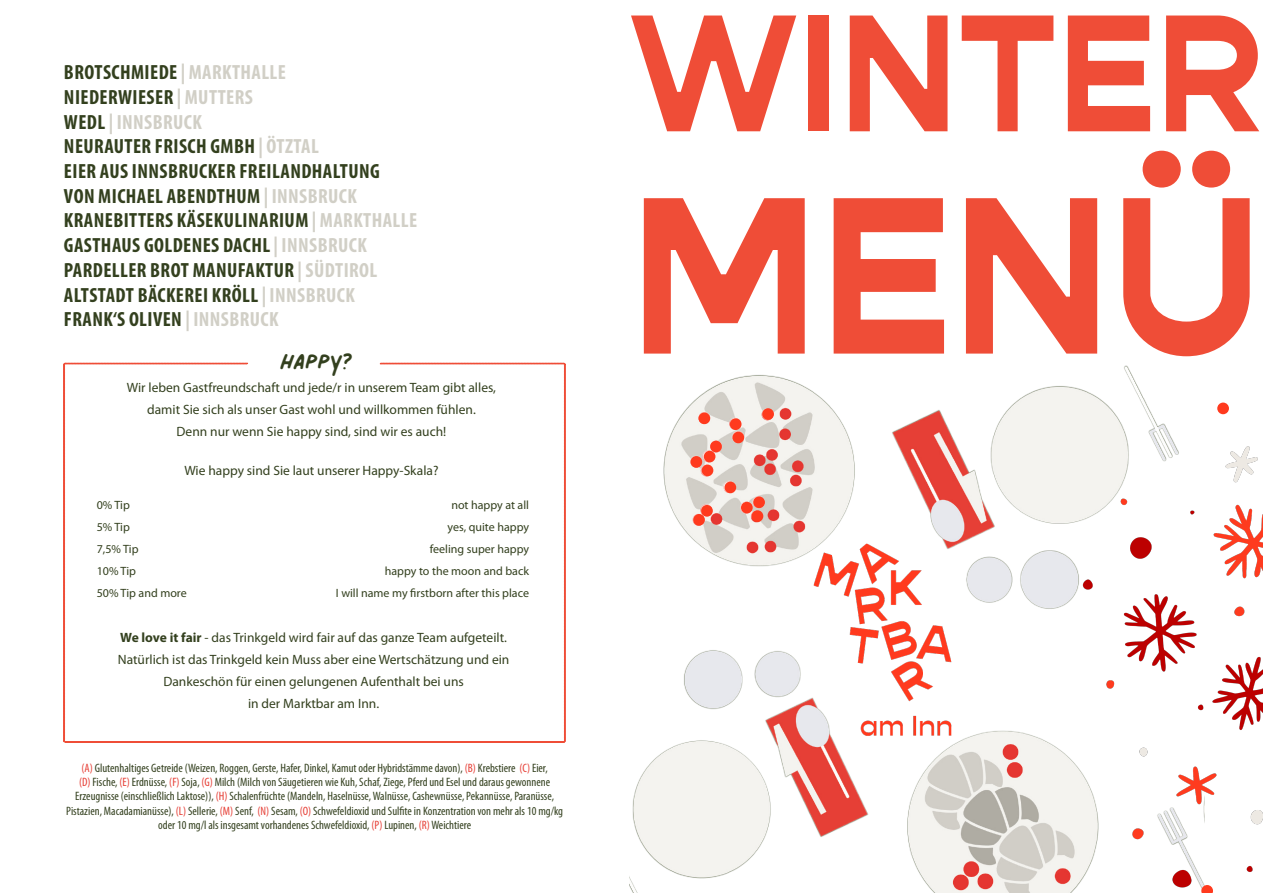
<style>
.page{position:relative;width:1263px;height:893px;background:#fff}
.page>*{position:absolute;margin:0;border:0;box-sizing:border-box;transform-origin:0 0}
.t1{font:700 225.15px "Gopher";color:#ef4d37}
.t2{font:700 167.85px "Gopher";color:#ef4d37}
.t3{font:46.5px "Palmer Lake Print";color:#33401e}
.t4{font:700 condensed 20.55px "Myriad Pro";letter-spacing:.02em;color:#33401e}
.t5{font:700 condensed 20.55px "Myriad Pro";letter-spacing:.02em;color:#d1cfc6}
.t6{font:13.5px "Myriad Pro";color:#33401e}
.t7{font:condensed 12.15px/14.4px "Myriad Pro";color:#33401e;text-align:center}
.t8{font:12px "Myriad Pro";color:#33401e}
.s1{color:#d1cfc6}
.s2{color:#33401e}
.s3{font-weight:700}
.s4{color:#e63f36}
.s5{color:#fff}
</style>
<div class="page">
<svg style="left:63px;top:362px;width:503px;height:381px"></svg>
<img style="left:629px;top:365px;width:539px;height:528px">
<img style="left:784px;top:533px;width:202px;height:219px">
<div style="left:732px;top:432px;width:12px;height:11px;background:#ff3a1e;border-radius:50%"></div>
<div style="left:730px;top:418px;width:11px;height:12px;background:#ff3a1e;border-radius:50%"></div>
<div style="left:762px;top:408px;width:12px;height:12px;background:#ff3a1e;border-radius:50%"></div>
<div style="left:698px;top:412px;width:12px;height:12px;background:#ff3a1e;border-radius:50%"></div>
<div style="left:702px;top:465px;width:11px;height:11px;background:#ff3a1e;border-radius:50%"></div>
<div style="left:710px;top:441px;width:12px;height:11px;background:#ff3a1e;border-radius:50%"></div>
<div style="left:1217px;top:403px;width:12px;height:11px;background:#ff3a1e;border-radius:50%"></div>
<div style="left:704px;top:451px;width:11px;height:11px;background:#ff3a1e;border-radius:50%"></div>
<div style="left:690px;top:456px;width:12px;height:12px;background:#ff3a1e;border-radius:50%"></div>
<div style="left:693px;top:514px;width:12px;height:12px;background:#ff3a1e;border-radius:50%"></div>
<div style="left:701px;top:505px;width:12px;height:12px;background:#ff3a1e;border-radius:50%"></div>
<div style="left:724px;top:482px;width:12px;height:11px;background:#ff3a1e;border-radius:50%"></div>
<div style="left:741px;top:502px;width:12px;height:11px;background:#ff3a1e;border-radius:50%"></div>
<div style="left:752px;top:510px;width:11px;height:12px;background:#ff3a1e;border-radius:50%"></div>
<div style="left:753px;top:496px;width:12px;height:12px;background:#ff3a1e;border-radius:50%"></div>
<img style="left:1083px;top:430px;width:180px;height:463px">
<p class="t4" style="left:64px;top:60px;width:223px">BROTSCHMIEDE<span class="s1">| MARKTHALLE</span></p>
<p class="t4" style="left:64px;top:84px;width:191px">NIEDERWIESER <span class="s1">| MUTTERS</span></p>
<p class="t5" style="left:64px;top:109px;width:139px"><span class="s2">WEDL</span> | INNSBRUCK</p>
<p class="t4" style="left:64px;top:134px;width:256px">NEURAUTER FRISCH GMBH <span class="s1">| ÖTZTAL</span></p>
<p class="t4" style="left:64px;top:158px;width:317px">EIER AUS INNSBRUCKER FREILANDHALTUNG</p>
<p class="t4" style="left:64px;top:183px;width:294px">VON MICHAEL ABENDTHUM <span class="s1">| INNSBRUCK</span></p>
<p class="t4" style="left:64px;top:208px;width:355px">KRANEBITTERS KÄSEKULINARIUM <span class="s1">| MARKTHALLE</span></p>
<p class="t4" style="left:64px;top:232px;width:304px">GASTHAUS GOLDENES DACHL <span class="s1">| INNSBRUCK</span></p>
<p class="t4" style="left:64px;top:257px;width:315px">PARDELLER BROT MANUFAKTUR <span class="s1">| SÜDTIROL</span></p>
<p class="t4" style="left:64px;top:282px;width:292px">ALTSTADT BÄCKEREI KRÖLL <span class="s1">| INNSBRUCK</span></p>
<p class="t4" style="left:64px;top:307px;width:216px">FRANK‘S OLIVEN <span class="s1">| INNSBRUCK</span></p>
<p class="t3" style="left:280px;top:338px;width:74px">HAPPY?</p>
<p class="t6" style="left:127px;top:379px;width:371px">Wir leben Gastfreundschaft und jede/r in unserem Team gibt alles,</p>
<p class="t6" style="left:147px;top:401px;width:330px">damit Sie sich als unser Gast wohl und willkommen fühlen.</p>
<p class="t6" style="left:177px;top:423px;width:271px">Denn nur wenn Sie happy sind, sind wir es auch!</p>
<p class="t6" style="left:184px;top:462px;width:256px">Wie happy sind Sie laut unserer Happy-Skala?</p>
<p class="t8" style="left:97px;top:497px;width:35px">0% Tip</p>
<p class="t8" style="left:451px;top:497px;width:79px">not happy at all</p>
<p class="t8" style="left:97px;top:519px;width:35px">5% Tip</p>
<p class="t8" style="left:448px;top:519px;width:83px">yes, quite happy</p>
<p class="t8" style="left:97px;top:541px;width:43px">7,5% Tip</p>
<p class="t8" style="left:430px;top:541px;width:101px">feeling super happy</p>
<p class="t8" style="left:97px;top:563px;width:41px">10% Tip</p>
<p class="t8" style="left:385px;top:563px;width:146px">happy to the moon and back</p>
<p class="t8" style="left:97px;top:585px;width:92px">50% Tip and more</p>
<p class="t8" style="left:336px;top:585px;width:195px">I will name my firstborn after this place</p>
<p class="t6" style="left:120px;top:629px;width:388px"><span class="s3">We love it fair</span> - das Trinkgeld wird fair auf das ganze Team aufgeteilt.</p>
<p class="t6" style="left:118px;top:651px;width:393px">Natürlich ist das Trinkgeld kein Muss aber eine Wertschätzung und ein</p>
<p class="t6" style="left:163px;top:673px;width:302px">Dankeschön für einen gelungenen Aufenthalt bei uns</p>
<p class="t6" style="left:248px;top:695px;width:133px">in der Marktbar am Inn.</p>
<p class="t7" style="left:82px;top:760px;width:467px"><span class="s4">(A)</span> Glutenhaltiges Getreide (Weizen, Roggen, Gerste, Hafer, Dinkel, Kamut oder Hybridstämme davon), <span class="s4">(B)</span> Krebstiere<span class="s5">,</span> <span class="s4">(C)</span> Eier,</p>
<p class="t7" style="left:79px;top:775px;width:472px"><span class="s4">(D)</span> Fische, <span class="s4">(E)</span> Erdnüsse, <span class="s4">(F)</span> Soja, <span class="s4">(G)</span> Milch (Milch von Säugetieren wie Kuh, Schaf, Ziege, Pferd und Esel und daraus gewonnene</p>
<p class="t7" style="left:66px;top:789px;width:498px">Erzeugnisse (einschließlich Laktose)), <span class="s4">(H)</span> Schalenfrüchte (Mandeln, Haselnüsse, Walnüsse, Cashewnüsse, Pekannüsse, Paranüsse,<br>Pistazien, Macadamianüsse), <span class="s4">(L)</span> Sellerie, <span class="s4">(M)</span> Senf, <span class="s4">(N)</span> Sesam, <span class="s4">(O)</span> Schwefeldioxid und Sulfite in Konzentration von mehr als 10 mg/kg oder 10 mg/l als insgesamt vorhandenes Schwefeldioxid, <span class="s4">(P)</span> Lupinen, <span class="s4">(R)</span> Weichtiere</p>
<p class="t2" style="left:629px;top:-27px;width:635px">WINTER</p>
<p class="t1" style="left:629px;top:142px;width:633px">MENÜ</p>
</div>
